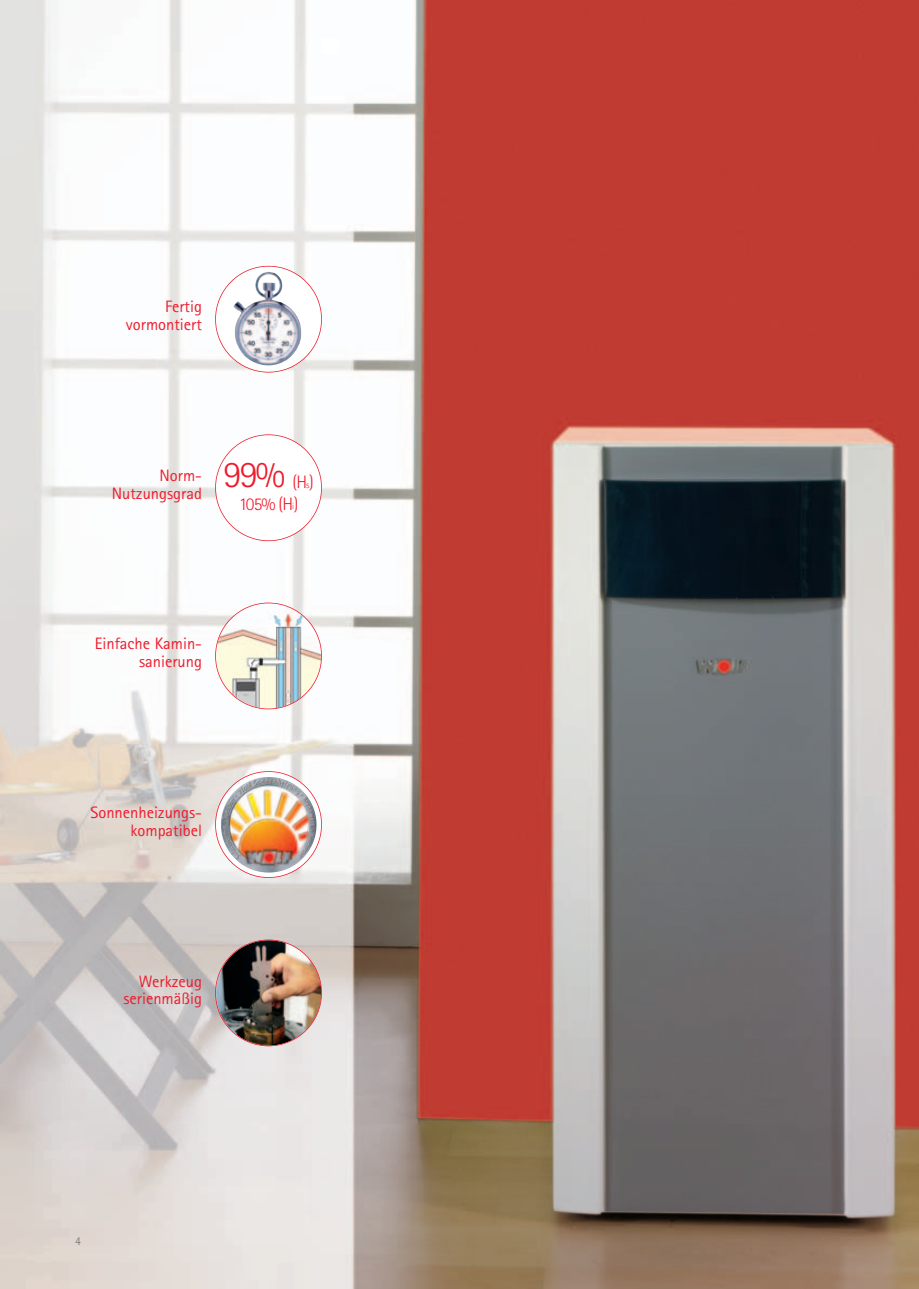
<style>
.page{position:relative;width:919px;height:1289px;background:#fff}
.page>*{position:absolute;margin:0;border:0;box-sizing:border-box;transform-origin:0 0}
.t1{font:300 37.5px "Rotis Sans Serif";color:#ee1b2c}
.t2{font:300 18px "Rotis Sans Serif";color:#ee1b2c}
.t3{font:16.5px/17.7px "Rotis Sans Serif";color:#ee1b2c;text-align:right}
.t4{font:300 12px "Rotis Sans Serif";color:#6c6d70}
.s1{font-size:18px}
.s2{font-size:9px}
</style>
<div class="page">
<img style="left:0;top:0;width:906px;height:1288px">
<img style="left:906px;top:0;width:12px;height:1288px">
<div style="left:216px;top:266px;width:105px;height:106px;background:#fff;border-radius:50%"></div>
<img style="left:233px;top:272px;width:69px;height:94px">
<div style="left:215px;top:266px;width:107px;height:106px;border:2px solid #ee1b2c;border-radius:50%"></div>
<div style="left:216px;top:435px;width:105px;height:105px;background:#fff;border-radius:50%"></div>
<div style="left:215px;top:434px;width:107px;height:107px;border:2px solid #ee1b2c;border-radius:50%"></div>
<img style="left:216px;top:603px;width:105px;height:105px;border-radius:50%">
<div style="left:215px;top:602px;width:107px;height:107px;border:2px solid #ee1b2c;border-radius:50%"></div>
<img style="left:216px;top:772px;width:105px;height:105px;border-radius:50%">
<img style="left:267px;top:777px;width:27px;height:7px">
<div style="left:215px;top:771px;width:107px;height:106px;border:2px solid #ee1b2c;border-radius:50%"></div>
<img style="left:216px;top:940px;width:105px;height:105px;border-radius:50%">
<div style="left:215px;top:939px;width:107px;height:107px;border:2px solid #ee1b2c;border-radius:50%"></div>
<div style="left:322px;top:38px;width:17px;height:15px;background:#fff"></div>
<p class="t3" style="left:126px;top:299px;width:78px">Fertig vormontiert</p>
<p class="t3" style="left:112px;top:468px;width:92px">Norm-<br>Nutzungsgrad</p>
<h1 class="t1" style="left:223px;top:461px;width:92px">99% <span class="s1">(H</span><span class="s2">s</span><span class="s1">)</span></h1>
<p class="t2" style="left:239px;top:497px;width:61px">105% (H<span class="s2">i</span>)</p>
<p class="t3" style="left:95px;top:636px;width:109px">Einfache Kamin - sanierung</p>
<p class="t3" style="left:90px;top:805px;width:113px">Sonnenheizungs&shy;kompatibel</p>
<p class="t3" style="left:123px;top:973px;width:80px">Werkzeug serienmäßig</p>
<p class="t4" style="left:75px;top:1236px;width:7px">4</p>
</div>
